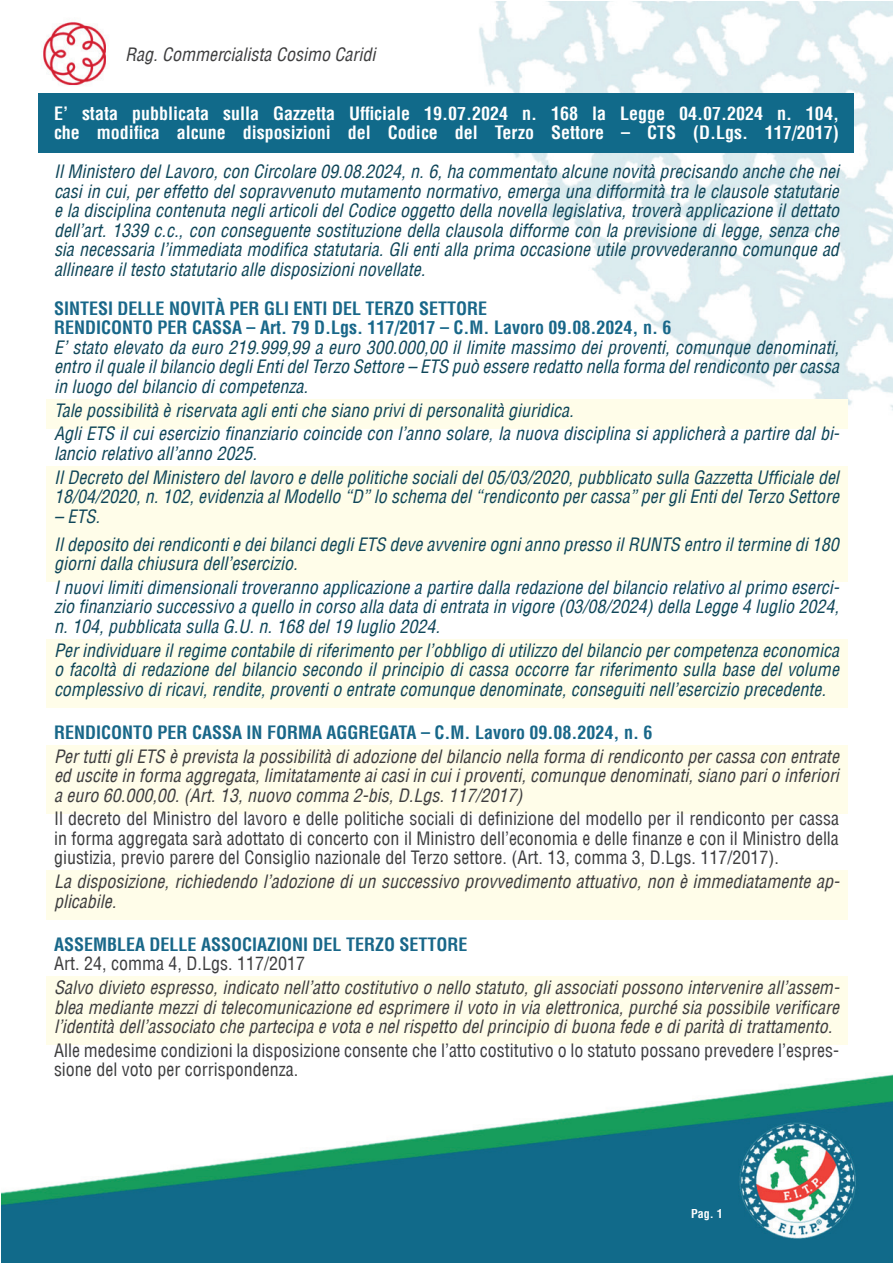
<style>
.page{position:relative;width:893px;height:1263px;background:#fff}
.page>*{position:absolute;margin:0;border:0;box-sizing:border-box;transform-origin:0 0}
.t1{font:italic condensed 18px/19.5px "Helvetica LT";color:#0f4659}
.t2{font:italic condensed 18px/19.5px "Helvetica LT";color:#3e3e3f;text-align:justify}
.t3{font:condensed 18px/19.5px "Helvetica LT";color:#3e3e3f;text-align:justify}
.t4{font:700 condensed 18px/19.5px "Helvetica LT";color:#186789}
.t5{font:700 condensed 18px/19.5px "Helvetica LT";color:#fff}
.t6{font:700 condensed 12px "Helvetica LT";color:#fff}
</style>
<div class="page">
<img style="left:2px;top:2px;width:891px;height:1261px">
<div style="left:39px;top:94px;width:815px;height:59px;background:#116a8a"></div>
<div style="left:45px;top:399px;width:802px;height:29px;background:#fffde9"></div>
<div style="left:45px;top:466px;width:802px;height:68px;background:#fffde9"></div>
<div style="left:45px;top:533px;width:802px;height:49px;background:#fffde9"></div>
<div style="left:45px;top:639px;width:802px;height:68px;background:#fffde9"></div>
<div style="left:45px;top:745px;width:802px;height:68px;background:#fffde9"></div>
<div style="left:45px;top:870px;width:802px;height:49px;background:#fffde9"></div>
<div style="left:45px;top:976px;width:802px;height:69px;background:#fffde9"></div>
<p class="t2" style="left:125px;top:45px;width:252px">Rag. Commercialista Cosimo Caridi</p>
<p class="t5" style="left:54px;top:103px;width:786px">E’ stata pubblicata sulla Gazzetta Ufficiale 19.07.2024 n. 168 la Legge 04.07.2024 n. 104, che modifica alcune disposizioni del Codice del Terzo Settore – CTS (D.Lgs. 117/2017)</p>
<p class="t1" style="left:54px;top:162px;width:786px;text-align:justify">Il Ministero del Lavoro, con Circolare 09.08.2024, n. 6, ha commentato alcune novità precisando anche che nei casi in cui, per effetto del sopravvenuto mutamento normativo, emerga una difformità tra le clausole statutarie e la disciplina contenuta negli articoli del Codice oggetto della novella legislativa, troverà applicazione il dettato dell’art. 1339 c.c., con conseguente sostituzione della clausola difforme con la previsione di legge, senza che sia necessaria l’immediata modifica statutaria. Gli enti alla prima occasione utile provvederanno comunque ad allineare il testo statutario alle disposizioni novellate.</p>
<p class="t4" style="left:54px;top:298px;width:619px">SINTESI DELLE NOVITÀ PER GLI ENTI DEL TERZO SETTORE<br>RENDICONTO PER CASSA – Art. 79 D.Lgs. 117/2017 – C.M. Lavoro 09.08.2024, n. 6</p>
<p class="t1" style="left:54px;top:337px;width:786px;text-align:justify">E’ stato elevato da euro 219.999,99 a euro 300.000,00 il limite massimo dei proventi, comunque denominati, entro il quale il bilancio degli Enti del Terzo Settore – ETS può essere redatto nella forma del rendiconto per cassa in luogo del bilancio di competenza.</p>
<p class="t1" style="left:54px;top:398px;width:787px;line-height:23.7px">Tale possibilità è riservata agli enti che siano privi di personalità giuridica.<br>Agli ETS il cui esercizio finanziario coincide con l’anno solare, la nuova disciplina si applicherà a partire dal bi-</p>
<p class="t1" style="left:54px;top:441px;width:786px;line-height:23.7px">lancio relativo all’anno 2025.<br>Il Decreto del Ministero del lavoro e delle politiche sociali del 05/03/2020, pubblicato sulla Gazzetta Ufficiale del</p>
<p class="t1" style="left:54px;top:487px;width:786px">18/04/2020, n. 102, evidenzia al Modello “D” lo schema del “rendiconto per cassa” per gli Enti del Terzo Settore</p>
<p class="t1" style="left:54px;top:502px;width:786px;line-height:28px">– ETS.<br>Il deposito dei rendiconti e dei bilanci degli ETS deve avvenire ogni anno presso il RUNTS entro il termine di 180</p>
<p class="t1" style="left:54px;top:552px;width:787px;line-height:23.7px">giorni dalla chiusura dell’esercizio.<br>I nuovi limiti dimensionali troveranno applicazione a partire dalla redazione del bilancio relativo al primo eserci-</p>
<p class="t1" style="left:54px;top:597px;width:786px">zio finanziario successivo a quello in corso alla data di entrata in vigore (03/08/2024) della Legge 4 luglio 2024, n. 104, pubblicata sulla G.U. n. 168 del 19 luglio 2024.</p>
<p class="t1" style="left:54px;top:640px;width:786px;text-align:justify">Per individuare il regime contabile di riferimento per l’obbligo di utilizzo del bilancio per competenza economica o facoltà di redazione del bilancio secondo il principio di cassa occorre far riferimento sulla base del volume complessivo di ricavi, rendite, proventi o entrate comunque denominate, conseguiti nell’esercizio precedente.</p>
<p class="t4" style="left:54px;top:722px;width:600px">RENDICONTO PER CASSA IN FORMA AGGREGATA – C.M. Lavoro 09.08.2024, n. 6</p>
<p class="t2" style="left:54px;top:746px;width:786px">Per tutti gli ETS è prevista la possibilità di adozione del bilancio nella forma di rendiconto per cassa con entrate ed uscite in forma aggregata, limitatamente ai casi in cui i proventi, comunque denominati, siano pari o inferiori a euro 60.000,00. (Art. 13, nuovo comma 2-bis, D.Lgs. 117/2017)</p>
<p class="t3" style="left:54px;top:809px;width:786px">Il decreto del Ministro del lavoro e delle politiche sociali di definizione del modello per il rendiconto per cassa in forma aggregata sarà adottato di concerto con il Ministro dell’economia e delle finanze e con il Ministro della giustizia, previo parere del Consiglio nazionale del Terzo settore. (Art. 13, comma 3, D.Lgs. 117/2017).</p>
<p class="t2" style="left:54px;top:872px;width:787px">La disposizione, richiedendo l’adozione di un successivo provvedimento attuativo, non è immediatamente ap&shy;plicabile.</p>
<p class="t4" style="left:54px;top:934px;width:415px">ASSEMBLEA DELLE ASSOCIAZIONI DEL TERZO SETTORE</p>
<p class="t3" style="left:54px;top:954px;width:252px">Art. 24, comma 4, D.Lgs. 117/2017</p>
<p class="t2" style="left:54px;top:978px;width:787px">Salvo divieto espresso, indicato nell’atto costitutivo o nello statuto, gli associati possono intervenire all’assem&shy;blea mediante mezzi di telecomunicazione ed esprimere il voto in via elettronica, purché sia possibile verificare l’identità dell’associato che partecipa e vota e nel rispetto del principio di buona fede e di parità di trattamento.</p>
<p class="t3" style="left:54px;top:1040px;width:786px">Alle medesime condizioni la disposizione consente che l’atto costitutivo o lo statuto possano prevedere l’espres&shy;sione del voto per corrispondenza.</p>
<p class="t6" style="left:691px;top:1206px;width:33px">Pag. 1</p>
</div>
